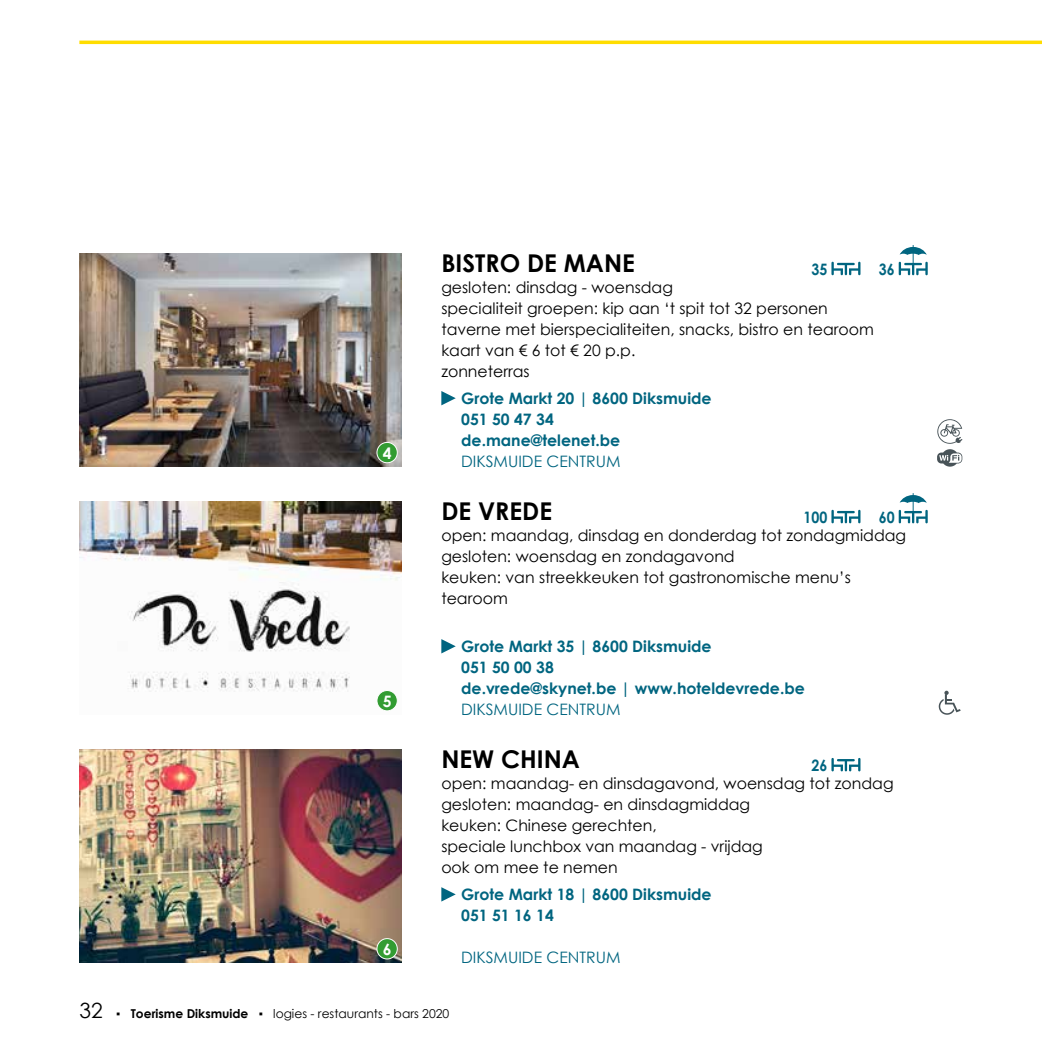
<style>
.page{position:relative;width:1042px;height:1042px;background:#fff}
.page>*{position:absolute;margin:0;border:0;box-sizing:border-box;transform-origin:0 0}
.t1{font:700 24.5px "Century Gothic";color:#000}
.t2{font:15.75px/21px "Century Gothic";color:#000}
.t3{font:700 15.75px/21px "Century Gothic";color:#006580}
.t4{font:15.75px "Century Gothic";color:#006580}
.t5{font:700 15.75px "Century Gothic";color:#006580;scale:.9 1}
.t6{font:700 15.75px "Century Gothic";color:#fff}
.t7{font:12.25px "Century Gothic";color:#000}
.s1{font-size:21px}
.s2{font-family:"Arial"}
.s3{font-weight:700}
</style>
<div class="page">
<hr style="left:79px;top:41px;width:963px;height:3px;background:#fd0">
<hr style="left:1041px;top:0;width:1px;height:521px;background:#000">
<img style="left:79px;top:253px;width:323px;height:214px">
<svg style="left:441px;top:391px;width:15px;height:14px"></svg>
<svg style="left:937px;top:419px;width:25px;height:48px"></svg>
<svg style="left:898px;top:245px;width:29px;height:30px"></svg>
<svg style="left:831px;top:262px;width:29px;height:13px"></svg>
<img style="left:79px;top:501px;width:323px;height:210px">
<svg style="left:441px;top:639px;width:15px;height:14px"></svg>
<svg style="left:938px;top:691px;width:22px;height:24px"></svg>
<svg style="left:898px;top:493px;width:29px;height:30px"></svg>
<svg style="left:831px;top:510px;width:29px;height:13px"></svg>
<img style="left:79px;top:749px;width:323px;height:214px">
<svg style="left:441px;top:887px;width:15px;height:14px"></svg>
<svg style="left:831px;top:758px;width:29px;height:13px"></svg>
<div style="left:377px;top:442px;width:20px;height:21px;background:#329c32;border-radius:50%"></div>
<div style="left:376px;top:442px;width:22px;height:21px;border:1px solid #fff;border-radius:50%"></div>
<div style="left:377px;top:690px;width:20px;height:21px;background:#329c32;border-radius:50%"></div>
<div style="left:376px;top:690px;width:22px;height:21px;border:1px solid #fff;border-radius:50%"></div>
<div style="left:377px;top:938px;width:20px;height:21px;background:#329c32;border-radius:50%"></div>
<div style="left:376px;top:938px;width:22px;height:21px;border:1px solid #fff;border-radius:50%"></div>
<p class="t6" style="left:383px;top:441px;width:10px">4</p>
<p class="t6" style="left:383px;top:689px;width:10px">5</p>
<p class="t6" style="left:383px;top:937px;width:10px">6</p>
<h1 class="t1" style="left:441px;top:244px;width:195px">BISTRO DE MANE</h1>
<p class="t2" style="left:441px;top:276px;width:434px">gesloten: dinsdag - woensdag<br>specialiteit groepen: kip aan ‘t spit tot 32 personen taverne met bierspecialiteiten, snacks, bistro en tearoom kaart van € 6 tot € 20 p.p.<br>zonneterras</p>
<p class="t5" style="left:811px;top:257px;width:19px">35</p>
<p class="t5" style="left:879px;top:257px;width:19px">36</p>
<p class="t3" style="left:461px;top:387px;width:252px">Grote Markt 20 | 8600 Diksmuide<br>051 50 47 34 de.mane@telenet.be</p>
<p class="t4" style="left:461px;top:450px;width:161px">DIKSMUIDE CENTRUM</p>
<h1 class="t1" style="left:441px;top:492px;width:112px">DE VREDE</h1>
<p class="t2" style="left:441px;top:524px;width:466px">open: maandag, dinsdag en donderdag tot zondagmiddag gesloten: woensdag en zondagavond<br>keuken: van streekkeuken tot gastronomische menu’s tearoom</p>
<p class="t5" style="left:803px;top:505px;width:28px">100</p>
<p class="t5" style="left:879px;top:505px;width:19px">60</p>
<p class="t3" style="left:461px;top:635px;width:345px">Grote Markt 35 | 8600 Diksmuide<br>051 50 00 38<br>de.vrede@skynet.be | www.hoteldevrede.be</p>
<p class="t4" style="left:461px;top:698px;width:161px">DIKSMUIDE CENTRUM</p>
<h1 class="t1" style="left:441px;top:740px;width:140px">NEW CHINA</h1>
<p class="t2" style="left:441px;top:772px;width:454px">open: maandag- en dinsdagavond, woensdag tot zondag gesloten: maandag- en dinsdagmiddag<br>keuken: Chinese gerechten,<br>speciale lunchbox van maandag - vrijdag<br>ook om mee te nemen</p>
<p class="t5" style="left:811px;top:753px;width:19px">26</p>
<p class="t3" style="left:461px;top:883px;width:252px">Grote Markt 18 | 8600 Diksmuide<br>051 51 16 14</p>
<p class="t4" style="left:461px;top:946px;width:161px">DIKSMUIDE CENTRUM</p>
<p class="t7" style="left:79px;top:1005px;width:371px"><span class="s1">32</span> <span class="s2">▪</span> <span class="s3">Toerisme Diksmuide</span> <span class="s2">▪</span> logies - restaurants - bars 2020</p>
</div>
